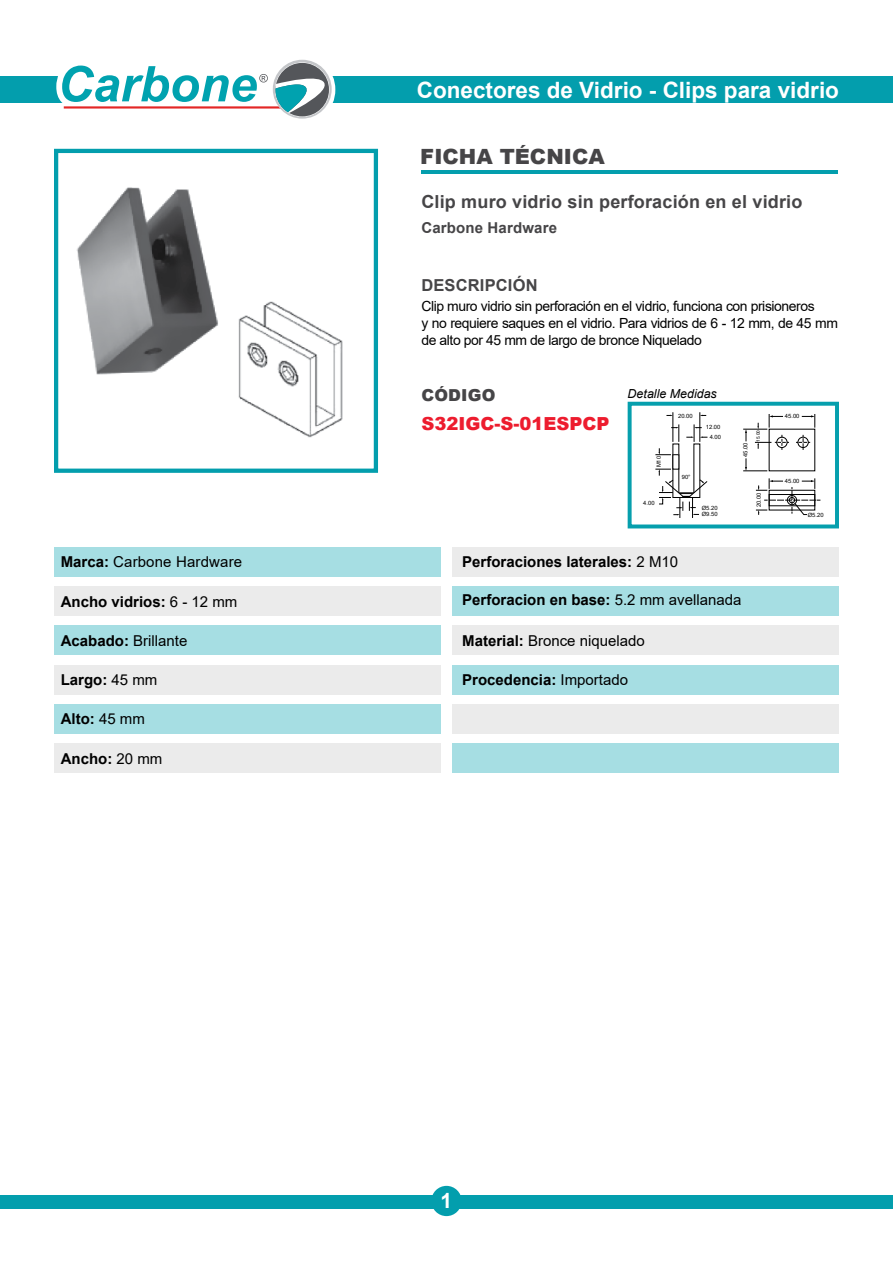
<style>
.page{position:relative;width:893px;height:1263px;background:#fff}
.page>*{position:absolute;margin:0;border:0;box-sizing:border-box;transform-origin:0 0}
.t1{font:700 22.5px "Arial";color:#fff}
.t2{font:900 21px "Arial";color:#464547}
.t3{font:700 21px "Arial";color:#fff}
.t4{font:700 18px "Arial";letter-spacing:.01em;color:#464547}
.t5{font:900 18px "Arial";color:#ed1c2e}
.t6{font:700 16.5px "Arial";letter-spacing:.01em;color:#464547}
.t7{font:900 16.5px "Arial";letter-spacing:.01em;color:#464547}
.t8{font:700 15px "Arial";color:#000}
.t9{font:15px "Arial";color:#000}
.t10{font:700 15px "Arial";letter-spacing:.01em;color:#464547}
.t11{font:13.95px/16.8px "Arial";letter-spacing:-.03em;color:#000}
.t12{font:italic 12.45px "Arial";color:#000}
.t13{font:5.85px "Arial";color:#000}
.t14{font:4.65px "Arial";color:#000}
.s1{font-weight:400}
.s2{font-weight:700}
</style>
<div class="page">
<div style="left:0;top:77px;width:62px;height:26px;background:#039ead"></div>
<div style="left:303px;top:77px;width:590px;height:26px;background:#039ead"></div>
<div style="left:264px;top:54px;width:71px;height:71px;border:12px solid #fff;border-radius:50%"></div>
<svg style="left:273px;top:60px;width:59px;height:59px"></svg>
<svg style="left:47px;top:54px;width:282px;height:63px"></svg>
<hr style="left:421px;top:171px;width:417px;height:3px;background:#039ead">
<div style="left:0;top:1195px;width:893px;height:14px;background:#039ead"></div>
<div style="left:431px;top:1186px;width:31px;height:30px;background:#039ead;border-radius:50%"></div>
<div style="left:54px;top:547px;width:387px;height:30px;background:#a6dee3"></div>
<div style="left:452px;top:547px;width:387px;height:30px;background:#ebebeb"></div>
<div style="left:54px;top:586px;width:387px;height:30px;background:#ebebeb"></div>
<div style="left:452px;top:586px;width:387px;height:30px;background:#a6dee3"></div>
<div style="left:54px;top:626px;width:387px;height:29px;background:#a6dee3"></div>
<div style="left:452px;top:626px;width:387px;height:29px;background:#ebebeb"></div>
<div style="left:54px;top:665px;width:387px;height:29px;background:#ebebeb"></div>
<div style="left:54px;top:743px;width:387px;height:30px;background:#ebebeb"></div>
<div style="left:452px;top:665px;width:387px;height:29px;background:#a6dee3"></div>
<div style="left:452px;top:743px;width:387px;height:30px;background:#a6dee3"></div>
<div style="left:54px;top:704px;width:387px;height:30px;background:#a6dee3"></div>
<div style="left:452px;top:704px;width:387px;height:30px;background:#ebebeb"></div>
<img style="left:238px;top:301px;width:105px;height:137px">
<div style="left:54px;top:149px;width:324px;height:324px;border:4px solid #039ead"></div>
<div style="left:628px;top:402px;width:211px;height:126px;border:4px solid #069fad"></div>
<img style="left:76px;top:187px;width:142px;height:188px">
<svg style="left:743px;top:414px;width:72px;height:57px"></svg>
<svg style="left:756px;top:478px;width:65px;height:37px"></svg>
<hr style="left:673px;top:412px;width:1px;height:30px;background:#000">
<hr style="left:700px;top:412px;width:1px;height:30px;background:#000">
<svg style="left:655px;top:424px;width:53px;height:94px"></svg>
<h1 class="t1" style="left:417px;top:74px;width:424px">Conectores de Vidrio - Clips para vidrio</h1>
<h2 class="t2" style="left:420px;top:141px;width:186px">FICHA TÉCNICA</h2>
<p class="t4" style="left:421px;top:189px;width:383px">Clip muro vidrio sin perforación en el vidrio</p>
<p class="t10" style="left:421px;top:217px;width:137px">Carbone Hardware</p>
<p class="t6" style="left:421px;top:274px;width:118px">DESCRIPCIÓN</p>
<p class="t11" style="left:421px;top:298px;width:418px">Clip muro vidrio sin perforación en el vidrio, funciona con prisioneros<br>y no requiere saques en el vidrio. Para vidrios de 6 - 12 mm, de 45 mm de alto por 45 mm de largo de bronce Niquelado</p>
<p class="t7" style="left:421px;top:383px;width:76px">CÓDIGO</p>
<p class="t5" style="left:421px;top:411px;width:189px">S32IGC-S-01ESPCP</p>
<p class="t12" style="left:628px;top:386px;width:91px">Detalle Medidas</p>
<p class="t13" style="left:655px;top:467px;width:13px;rotate:-90deg">M10</p>
<p class="t13" style="left:643px;top:499px;width:13px">4.00</p>
<p class="t13" style="left:678px;top:411px;width:16px">20.00</p>
<p class="t13" style="left:706px;top:423px;width:16px">12.00</p>
<p class="t13" style="left:710px;top:433px;width:13px">4.00</p>
<p class="t13" style="left:682px;top:473px;width:10px">90°</p>
<p class="t13" style="left:702px;top:503px;width:17px">Ø5.20</p>
<p class="t13" style="left:702px;top:510px;width:17px">Ø9.50</p>
<p class="t13" style="left:741px;top:457px;width:16px;rotate:-90deg">45.00</p>
<p class="t14" style="left:755px;top:442px;width:13px;rotate:-90deg">15.00</p>
<p class="t13" style="left:755px;top:507px;width:16px;rotate:-90deg">20.00</p>
<p class="t8" style="left:462px;top:551px;width:217px">Perforaciones laterales: <span class="s1">2 M10</span></p>
<p class="t9" style="left:61px;top:552px;width:183px"><span class="s2">Marca:</span> Carbone Hardware</p>
<p class="t8" style="left:61px;top:591px;width:178px">Ancho vidrios: <span class="s1">6 - 12 mm</span></p>
<p class="t8" style="left:462px;top:589px;width:281px">Perforacion en base: <span class="s1">5.2 mm avellanada</span></p>
<p class="t9" style="left:462px;top:630px;width:184px"><span class="s2">Material:</span> Bronce niquelado</p>
<p class="t8" style="left:462px;top:669px;width:167px">Procedencia: <span class="s1">Importado</span></p>
<p class="t9" style="left:61px;top:630px;width:128px"><span class="s2">Acabado:</span> Brillante</p>
<p class="t8" style="left:61px;top:669px;width:98px">Largo: <span class="s1">45 mm</span></p>
<p class="t8" style="left:61px;top:709px;width:86px">Alto: <span class="s1">45 mm</span></p>
<p class="t8" style="left:61px;top:748px;width:103px">Ancho: <span class="s1">20 mm</span></p>
<p class="t13" style="left:785px;top:412px;width:16px">45.00</p>
<p class="t13" style="left:785px;top:477px;width:16px">45.00</p>
<p class="t13" style="left:808px;top:511px;width:17px">Ø5.20</p>
<h2 class="t3" style="left:441px;top:1186px;width:13px">1</h2>
</div>
